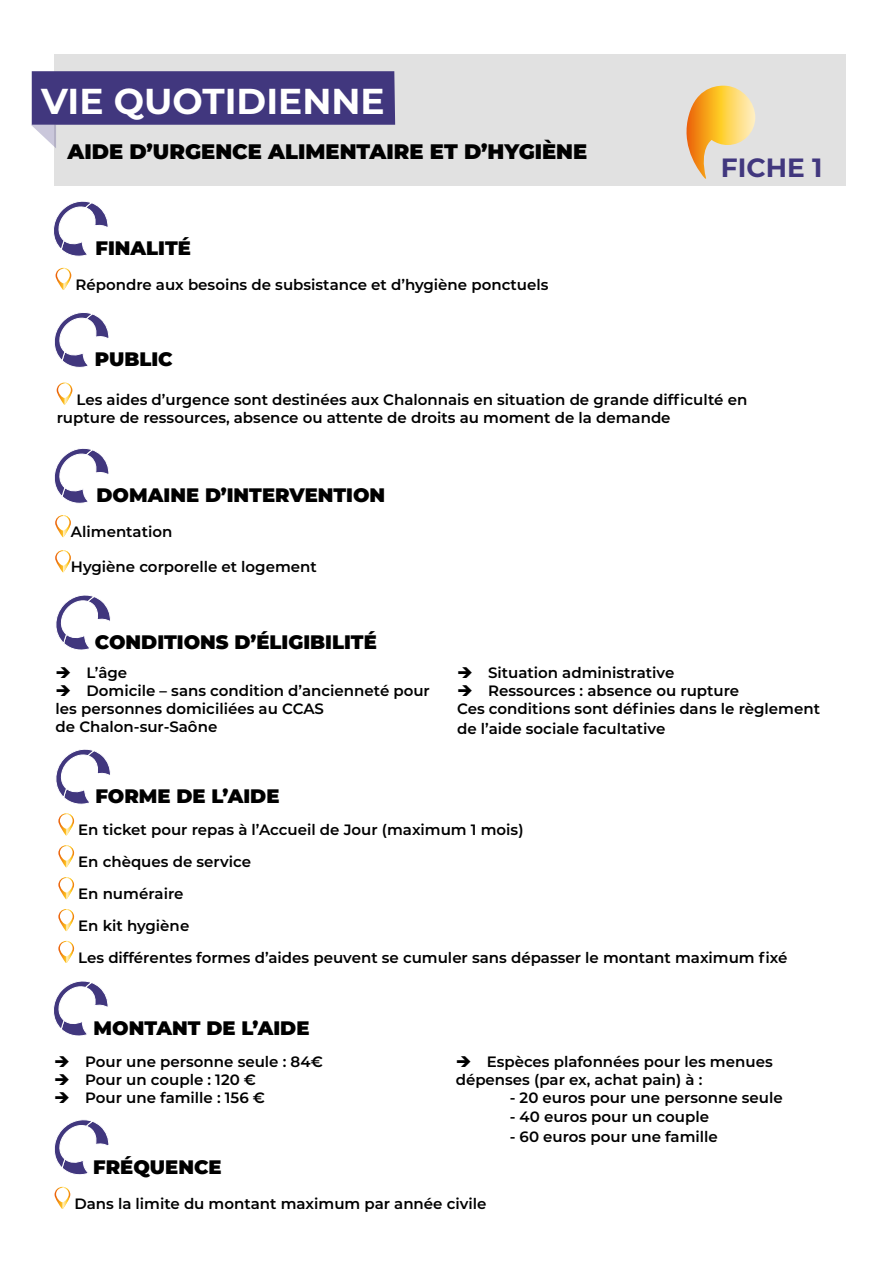
<style>
.page{position:relative;width:893px;height:1263px;background:#fff}
.page>*{position:absolute;margin:0;border:0;box-sizing:border-box;transform-origin:0 0}
.t1{font:700 36px "Montserrat";color:#fff}
.t2{font:700 26.4px "Montserrat";color:#41377e}
.t3{font:900 21px "Montserrat";color:#000}
.t4{font:900 19.5px "Montserrat";color:#000}
.t5{font:600 15px/18px "Montserrat";color:#000}
</style>
<div class="page">
<div style="left:54px;top:54px;width:791px;height:132px;background:#e1e1e1"></div>
<svg style="left:31px;top:71px;width:364px;height:77px"></svg>
<svg style="left:55px;top:1187px;width:15px;height:22px"></svg>
<div style="left:56px;top:1188px;width:13px;height:14px;background:#fff;border-radius:6px"></div>
<svg style="left:54px;top:1119px;width:55px;height:56px"></svg>
<svg style="left:53px;top:981px;width:55px;height:55px"></svg>
<svg style="left:58px;top:813px;width:16px;height:22px"></svg>
<svg style="left:60px;top:814px;width:13px;height:15px"></svg>
<svg style="left:58px;top:845px;width:16px;height:22px"></svg>
<div style="left:60px;top:846px;width:13px;height:14px;background:#fff;border-radius:6px"></div>
<svg style="left:58px;top:877px;width:16px;height:22px"></svg>
<div style="left:60px;top:878px;width:13px;height:14px;background:#fff;border-radius:6px"></div>
<svg style="left:58px;top:909px;width:16px;height:22px"></svg>
<div style="left:60px;top:910px;width:13px;height:14px;background:#fff;border-radius:6px"></div>
<svg style="left:58px;top:941px;width:16px;height:22px"></svg>
<div style="left:60px;top:942px;width:13px;height:14px;background:#fff;border-radius:6px"></div>
<svg style="left:56px;top:749px;width:55px;height:56px"></svg>
<svg style="left:56px;top:595px;width:55px;height:55px"></svg>
<svg style="left:57px;top:383px;width:15px;height:22px"></svg>
<svg style="left:58px;top:383px;width:13px;height:15px"></svg>
<svg style="left:54px;top:312px;width:55px;height:56px"></svg>
<svg style="left:56px;top:268px;width:15px;height:22px"></svg>
<div style="left:57px;top:269px;width:13px;height:14px;background:#fff;border-radius:6px"></div>
<svg style="left:53px;top:201px;width:55px;height:56px"></svg>
<svg style="left:686px;top:86px;width:69px;height:93px"></svg>
<svg style="left:55px;top:515px;width:16px;height:22px"></svg>
<div style="left:57px;top:516px;width:12px;height:14px;background:#fff;border-radius:6px"></div>
<svg style="left:55px;top:550px;width:16px;height:22px"></svg>
<div style="left:57px;top:551px;width:12px;height:14px;background:#fff;border-radius:6px"></div>
<svg style="left:54px;top:448px;width:55px;height:56px"></svg>
<h1 class="t1" style="left:41px;top:75px;width:345px">VIE QUOTIDIENNE</h1>
<h3 class="t3" style="left:67px;top:136px;width:521px">AIDE D’URGENCE ALIMENTAIRE ET D’HYGIÈNE</h3>
<h3 class="t4" style="left:95px;top:233px;width:97px">FINALITÉ</h3>
<p class="t5" style="left:75px;top:275px;width:475px">Répondre aux besoins de subsistance et d’hygiène ponctuels</p>
<h2 class="t2" style="left:721px;top:149px;width:103px">FICHE 1</h2>
<h3 class="t4" style="left:95px;top:345px;width:79px">PUBLIC</h3>
<p class="t5" style="left:57px;top:390px;width:692px;text-indent:20px">Les aides d’urgence sont destinées aux Chalonnais en situation de grande difficulté en rupture de ressources, absence ou attente de droits au moment de la demande</p>
<h3 class="t4" style="left:97px;top:481px;width:290px">DOMAINE D’INTERVENTION</h3>
<p class="t5" style="left:71px;top:522px;width:103px">Alimentation</p>
<p class="t5" style="left:71px;top:557px;width:247px">Hygiène corporelle et logement</p>
<h3 class="t4" style="left:95px;top:627px;width:283px">CONDITIONS D’ÉLIGIBILITÉ</h3>
<p class="t5" style="left:56px;top:663px;width:73px">➔ L’âge</p>
<p class="t5" style="left:56px;top:681px;width:376px">➔ Domicile – sans condition d’ancienneté pour les personnes domiciliées au CCAS<br>de Chalon-sur-Saône</p>
<p class="t5" style="left:457px;top:663px;width:219px">➔ Situation administrative</p>
<p class="t5" style="left:457px;top:681px;width:364px">➔ Ressources : absence ou rupture<br>Ces conditions sont définies dans le règlement</p>
<p class="t5" style="left:457px;top:719px;width:210px">de l’aide sociale facultative</p>
<h3 class="t4" style="left:95px;top:781px;width:186px">FORME DE L’AIDE</h3>
<p class="t5" style="left:78px;top:813px;width:711px;line-height:32px">En ticket pour repas à l’Accueil de Jour (maximum 1 mois)<br>En chèques de service<br>En numéraire<br>En kit hygiène<br>Les différentes formes d’aides peuvent se cumuler sans dépasser le montant maximum fixé</p>
<h3 class="t4" style="left:94px;top:1013px;width:217px">MONTANT DE L’AIDE</h3>
<p class="t5" style="left:54px;top:1051px;width:270px">➔ Pour une personne seule : 84€</p>
<p class="t5" style="left:54px;top:1069px;width:203px">➔ Pour un couple : 120 €</p>
<p class="t5" style="left:54px;top:1087px;width:212px">➔ Pour une famille : 156 €</p>
<p class="t5" style="left:456px;top:1051px;width:318px">➔ Espèces plafonnées pour les menues dépenses (par ex, achat pain) à :</p>
<p class="t5" style="left:510px;top:1087px;width:275px">- 20 euros pour une personne seule</p>
<p class="t5" style="left:510px;top:1107px;width:201px">- 40 euros pour un couple</p>
<p class="t5" style="left:510px;top:1127px;width:210px">- 60 euros pour une famille</p>
<h3 class="t4" style="left:93px;top:1152px;width:130px">FRÉQUENCE</h3>
<p class="t5" style="left:74px;top:1194px;width:414px">Dans la limite du montant maximum par année civile</p>
</div>
